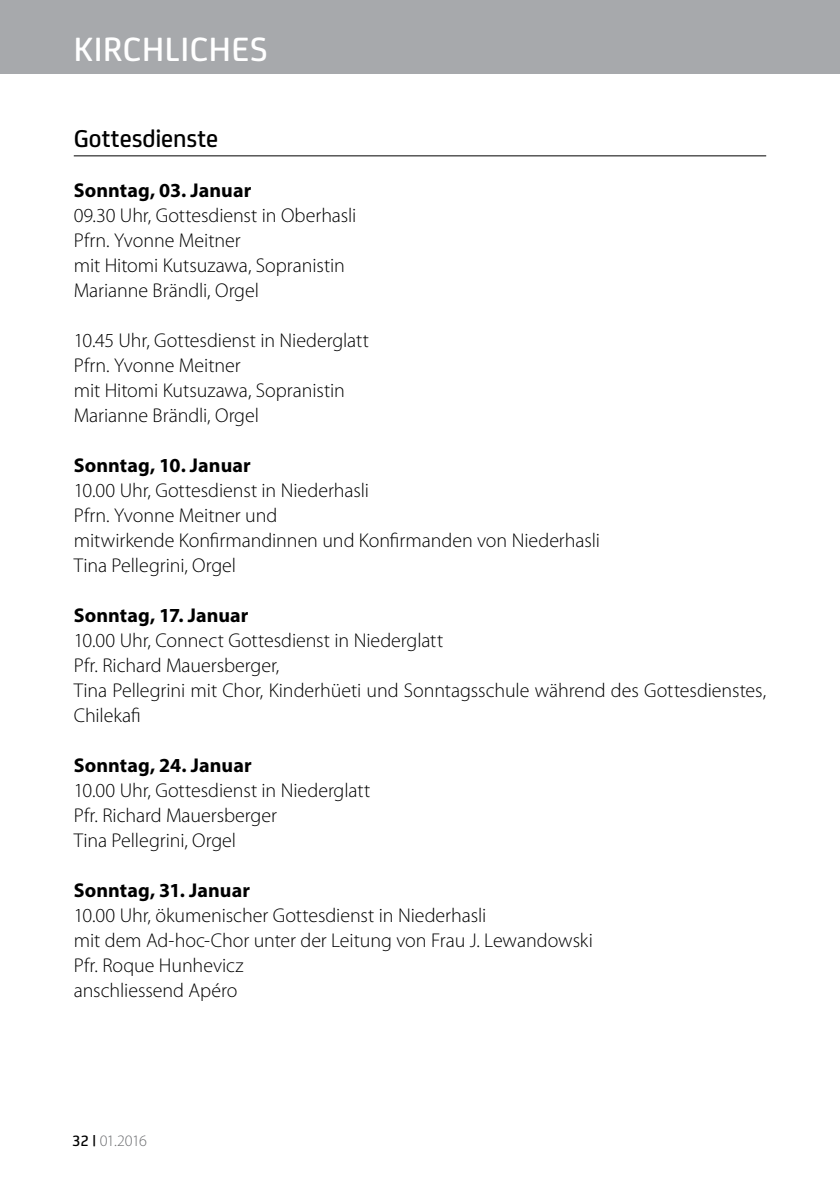
<style>
.page{position:relative;width:840px;height:1191px;background:#fff}
.page>*{position:absolute;margin:0;border:0;box-sizing:border-box;transform-origin:0 0}
.t1{font:500 36px "FS Joey";letter-spacing:.015em;color:#fff}
.t2{font:500 26px "FS Joey";color:#000}
.t3{font:300 20px/25px "Myriad Pro";letter-spacing:-.005em;color:#000}
.t4{font:700 20px "Myriad Pro";letter-spacing:.005em;color:#000}
.t5{font:300 16px "Myriad Pro";letter-spacing:-.04em;color:#6d6e71}
.s1{font-family:"FS Joey";font-weight:500;color:#000}
</style>
<div class="page">
<div style="left:0;top:0;width:839px;height:74px;background:#a7a9ac"></div>
<hr style="left:74px;top:155px;width:691px;height:1px;background:#000">
<h1 class="t1" style="left:74px;top:23px;width:195px">KIRCHLICHES</h1>
<h2 class="t2" style="left:74px;top:119px;width:146px">Gottesdienste</h2>
<p class="t4" style="left:74px;top:177px;width:179px">Sonntag, 03. Januar</p>
<p class="t3" style="left:74px;top:203px;width:284px">09.30 Uhr, Gottesdienst in Oberhasli<br>Pfrn. Yvonne Meitner<br>mit Hitomi Kutsuzawa, Sopranistin<br>Marianne Brändli, Orgel</p>
<p class="t3" style="left:74px;top:328px;width:296px">10.45 Uhr, Gottesdienst in Niederglatt<br>Pfrn. Yvonne Meitner<br>mit Hitomi Kutsuzawa, Sopranistin<br>Marianne Brändli, Orgel</p>
<p class="t4" style="left:74px;top:452px;width:178px">Sonntag, 10. Januar</p>
<p class="t3" style="left:74px;top:478px;width:527px">10.00 Uhr, Gottesdienst in Niederhasli<br>Pfrn. Yvonne Meitner und<br>mitwirkende Konfirmandinnen und Konfirmanden von Niederhasli Tina Pellegrini, Orgel</p>
<p class="t4" style="left:74px;top:602px;width:176px">Sonntag, 17. Januar</p>
<p class="t3" style="left:74px;top:628px;width:693px">10.00 Uhr, Connect Gottesdienst in Niederglatt<br>Pfr. Richard Mauersberger,<br>Tina Pellegrini mit Chor, Kinderhüeti und Sonntagsschule während des Gottesdienstes, Chilekafi</p>
<p class="t4" style="left:74px;top:752px;width:179px">Sonntag, 24. Januar</p>
<p class="t3" style="left:74px;top:778px;width:298px">10.00 Uhr, Gottesdienst in Niederglatt<br>Pfr. Richard Mauersberger<br>Tina Pellegrini, Orgel</p>
<p class="t4" style="left:74px;top:877px;width:177px">Sonntag, 31. Januar</p>
<p class="t3" style="left:74px;top:903px;width:520px">10.00 Uhr, ökumenischer Gottesdienst in Niederhasli<br>mit dem Ad-hoc-Chor unter der Leitung von Frau J. Lewandowski Pfr. Roque Hunhevicz<br>anschliessend Apéro</p>
<p class="t5" style="left:72px;top:1132px;width:76px"><span class="s1">32 |</span> 01.2016</p>
</div>
